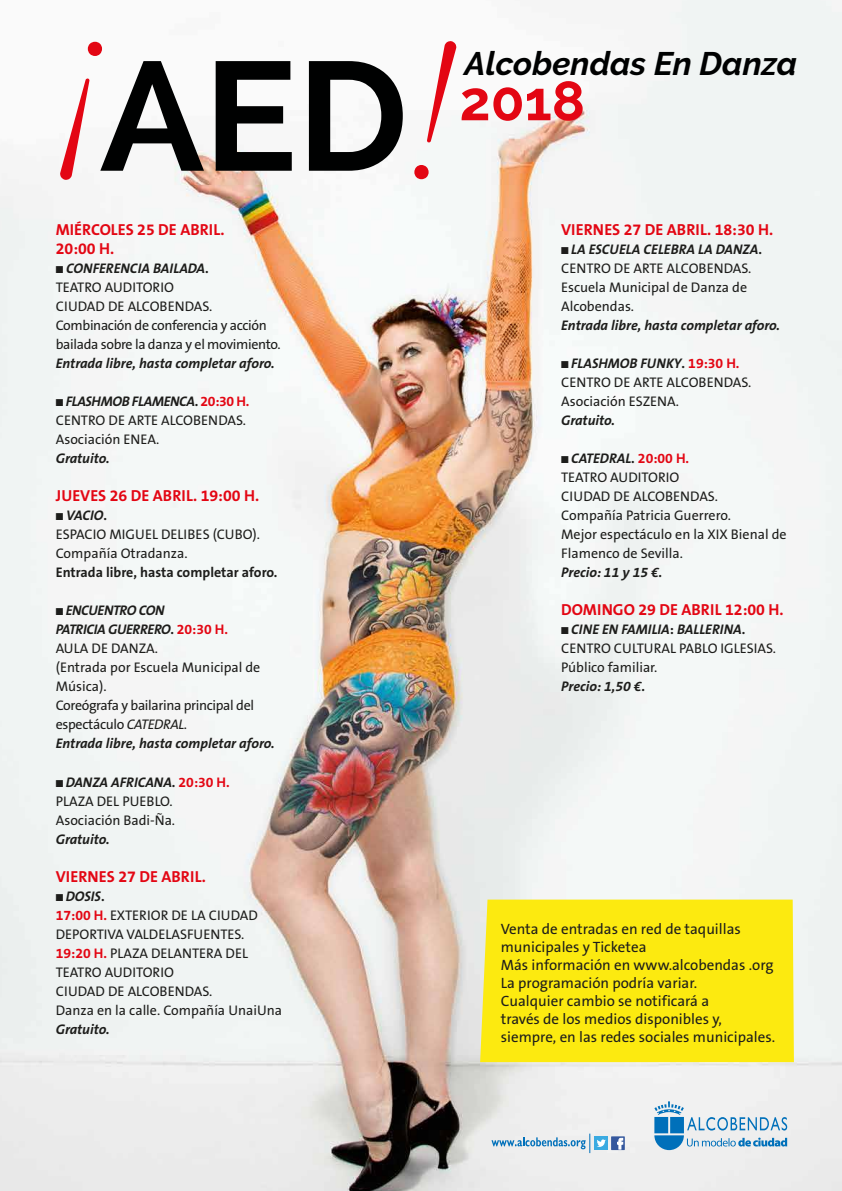
<style>
.page{position:relative;width:842px;height:1191px;background:#fff}
.page>*{position:absolute;margin:0;border:0;box-sizing:border-box;transform-origin:0 0}
.t1{font:700 154.4px "Raleway";color:#000101}
.t2{font:118.4px "Brannboll Fet";color:#e30613}
.t3{font:700 55.1px "Raleway";color:#e30613}
.t4{font:italic 700 32.8px "Raleway";color:#000101}
.t5{font:700 16px/19px "The Sans B7";color:#e30613}
.t6{font:15px/18px "The Sans B5 Plain";color:#1d1d1b}
.t7{font:14px/19px "The Sans B5 Plain";color:#1d1d1b}
.t8{font:italic 700 14px "The Sans B7";color:#1d1d1b}
.t9{font:14px/19px "The Sans B5 Plain";letter-spacing:-.025em;color:#1d1d1b}
.t10{font:italic 700 14px/19px "The Sans B7";letter-spacing:-.025em;color:#1d1d1b}
.t11{font:700 14px "The Sans B7";color:#1d1d1b}
.s1{font-style:normal}
.s2{font-style:normal;color:#e30613}
.s3{font-style:italic}
.s4{font-family:"The Sans B7";font-weight:700;color:#e30613}
</style>
<div class="page">
<img style="left:0;top:0;width:842px;height:1191px">
<svg style="left:654px;top:1101px;width:133px;height:49px"></svg>
<svg style="left:491px;top:1133px;width:99px;height:20px;background:#c4d8e4"></svg>
<div style="left:594px;top:1136px;width:14px;height:14px;background:#3aaae1"></div>
<svg style="left:597px;top:1139px;width:9px;height:7px"></svg>
<div style="left:611px;top:1136px;width:14px;height:14px;background:#34579d"></div>
<svg style="left:617px;top:1138px;width:6px;height:11px"></svg>
<div style="left:480px;top:899px;width:314px;height:163px;background:#fcea10"></div>
<h2 class="t2" style="left:61px;top:34px;width:42px">¡</h2>
<h2 class="t2" style="left:417px;top:57px;width:42px">!</h2>
<h3 class="t4" style="left:465px;top:45px;width:334px">Alcobendas En Danza</h3>
<h1 class="t1" style="left:100px;top:28px;width:310px">AED</h1>
<h3 class="t3" style="left:459px;top:69px;width:127px">2018</h3>
<p class="t5" style="left:56px;top:221px;width:170px">MIÉRCOLES 25 DE ABRIL.<br>20:00 H.</p>
<p class="t8" style="left:56px;top:261px;width:155px">■ CONFERENCIA BAILADA<span class="s1">.</span></p>
<p class="t9" style="left:56px;top:278px;width:226px">TEATRO AUDITORIO<br>CIUDAD DE ALCOBENDAS.<br>Combinación de conferencia y acción bailada sobre la danza y el movimiento.</p>
<p class="t8" style="left:56px;top:356px;width:220px">Entrada libre, hasta completar aforo.</p>
<p class="t10" style="left:56px;top:392px;width:195px">■ FLASHMOB FLAMENCA<span class="s1">.</span> <span class="s2">20:30 H.</span></p>
<p class="t7" style="left:56px;top:411px;width:192px">CENTRO DE ARTE ALCOBENDAS.<br>Asociación ENEA.</p>
<p class="t8" style="left:56px;top:451px;width:55px">Gratuito.</p>
<p class="t5" style="left:56px;top:487px;width:205px">JUEVES 26 DE ABRIL. 19:00 H.</p>
<p class="t8" style="left:56px;top:508px;width:53px">■ VACIO<span class="s1">.</span></p>
<p class="t7" style="left:56px;top:525px;width:206px">ESPACIO MIGUEL DELIBES (CUBO).<br>Compañía Otradanza.</p>
<p class="t11" style="left:56px;top:565px;width:223px">Entrada libre, hasta completar aforo.</p>
<p class="t10" style="left:56px;top:601px;width:174px">■ ENCUENTRO CON<br>PATRICIA GUERRERO<span class="s1">.</span> <span class="s2">20:30 H.</span></p>
<p class="t9" style="left:56px;top:639px;width:206px">AULA DE DANZA.<br>(Entrada por Escuela Municipal de<br>Música).<br>Coreógrafa y bailarina principal del espectáculo <span class="s3">CATEDRAL</span>.</p>
<p class="t8" style="left:56px;top:736px;width:220px">Entrada libre, hasta completar aforo.</p>
<p class="t8" style="left:56px;top:774px;width:176px">■ DANZA AFRICANA<span class="s1">.</span> <span class="s2">20:30 H.</span></p>
<p class="t7" style="left:56px;top:791px;width:121px">PLAZA DEL PUEBLO.<br>Asociación Badi-Ña.</p>
<p class="t8" style="left:56px;top:831px;width:55px">Gratuito.</p>
<p class="t5" style="left:56px;top:867px;width:152px">VIERNES 27 DE ABRIL.</p>
<p class="t8" style="left:56px;top:888px;width:50px">■ DOSIS<span class="s1">.</span></p>
<p class="t7" style="left:56px;top:905px;width:228px"><span class="s4">17:00 H.</span> EXTERIOR DE LA CIUDAD<br>DEPORTIVA VALDELASFUENTES.<br><span class="s4">19:20 H.</span> PLAZA DELANTERA DEL<br>TEATRO AUDITORIO<br>CIUDAD DE ALCOBENDAS.<br>Danza en la calle. Compañía UnaiUna</p>
<p class="t8" style="left:56px;top:1021px;width:55px">Gratuito.</p>
<p class="t5" style="left:561px;top:221px;width:214px">VIERNES 27 DE ABRIL. 18:30 H.</p>
<p class="t8" style="left:561px;top:242px;width:202px">■ LA ESCUELA CELEBRA LA DANZA<span class="s1">.</span></p>
<p class="t7" style="left:561px;top:259px;width:192px">CENTRO DE ARTE ALCOBENDAS.<br>Escuela Municipal de Danza de<br>Alcobendas.</p>
<p class="t8" style="left:561px;top:318px;width:220px">Entrada libre, hasta completar aforo.</p>
<p class="t8" style="left:561px;top:356px;width:180px">■ FLASHMOB FUNKY<span class="s1">.</span> <span class="s2">19:30 H.</span></p>
<p class="t7" style="left:561px;top:373px;width:192px">CENTRO DE ARTE ALCOBENDAS.<br>Asociación ESZENA.</p>
<p class="t8" style="left:561px;top:413px;width:55px">Gratuito.</p>
<p class="t8" style="left:561px;top:451px;width:130px">■ CATEDRAL<span class="s1">.</span> <span class="s2">20:00 H.</span></p>
<p class="t7" style="left:561px;top:468px;width:227px">TEATRO AUDITORIO<br>CIUDAD DE ALCOBENDAS.<br>Compañía Patricia Guerrero.<br>Mejor espectáculo en la XIX Bienal de<br>Flamenco de Sevilla.</p>
<p class="t8" style="left:561px;top:565px;width:103px">Precio: 11 y 15 €.</p>
<p class="t5" style="left:561px;top:601px;width:224px">DOMINGO 29 DE ABRIL 12:00 H.</p>
<p class="t8" style="left:561px;top:622px;width:186px">■ CINE EN FAMILIA<span class="s1">:</span> BALLERINA<span class="s1">.</span></p>
<p class="t7" style="left:561px;top:639px;width:216px">CENTRO CULTURAL PABLO IGLESIAS.<br>Público familiar.</p>
<p class="t8" style="left:561px;top:679px;width:86px">Precio: 1,50 €.</p>
<p class="t6" style="left:501px;top:920px;width:276px">Venta de entradas en red de taquillas municipales y Ticketea<br>Más información en www.alcobendas .org La programación podría variar.<br>Cualquier cambio se notificará a<br>través de los medios disponibles y, siempre, en las redes sociales municipales.</p>
</div>
